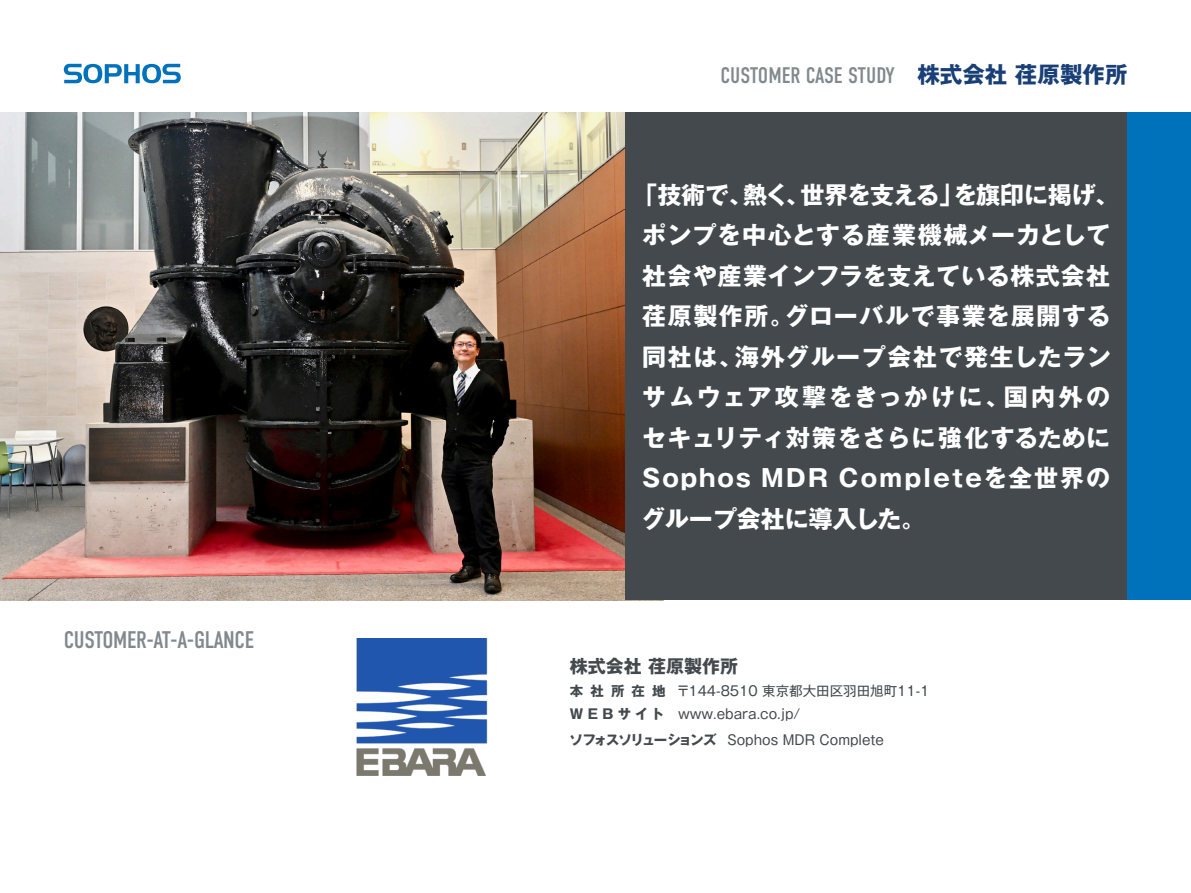
<style>
.page{position:relative;width:1191px;height:893px;background:#fff}
.page>*{position:absolute;margin:0;border:0;box-sizing:border-box;transform-origin:0 0}
.t1{font:700 24px/40.5px "Gothic MB101 Pro";letter-spacing:.045em;color:#fff}
.t2{font:24px "DIN Condensed";letter-spacing:-.015em;color:#81898e}
.t3{font:22.5px "DIN Condensed";color:#81898e}
.t4{font:700 18px "Gothic MB101 Pro";color:#43494d}
.t5{font:13.5px/23.1px "Gothic MB101 Pro";color:#43494d}
.s1{font-family:"Gothic MB101 Pro";font-weight:700;color:#193f77}
.s2{font-weight:700}
</style>
<div class="page">
<svg style="left:64px;top:64px;width:117px;height:19px"></svg>
<div style="left:0;top:113px;width:1191px;height:487px;background:#0072bc"></div>
<img style="left:0;top:113px;width:625px;height:487px">
<div style="left:625px;top:113px;width:502px;height:487px;background:#43494d"></div>
<img style="left:356px;top:638px;width:132px;height:138px">
<p class="t2" style="left:64px;top:626px;width:192px">CUSTOMER-AT-A-GLANCE</p>
<p class="t3" style="left:720px;top:63px;width:408px">CUSTOMER CASE STUDY <span class="s1">株式会社 荏原製作所</span></p>
<p class="t1" style="left:641px;top:171px;width:480px;text-indent:-8px">「技術で、熱く、世界を支える」を旗印に掲げ、ポンプを中心とする産業機械メーカとして社会や産業インフラを支えている株式会社荏原製作所。グローバルで事業を展開する同社は、海外グループ会社で発生したランサムウェア攻撃をきっかけに、国内外のセキュリティ対策をさらに強化するために<br>Sophos MDR Completeを全世界のグループ会社に導入した。</p>
<p class="t4" style="left:570px;top:651px;width:169px">株式会社 荏原製作所</p>
<p class="t5" style="left:570px;top:677px;width:361px"><span class="s2">本社所在地</span> 〒144-8510 東京都大田区羽田旭町11-1<br><span class="s2">W E B サイト</span> www.ebara.co.jp/</p>
<p class="t5" style="left:569px;top:727px;width:316px"><span class="s2">ソフォスソリューションズ</span> Sophos MDR Complete</p>
</div>
